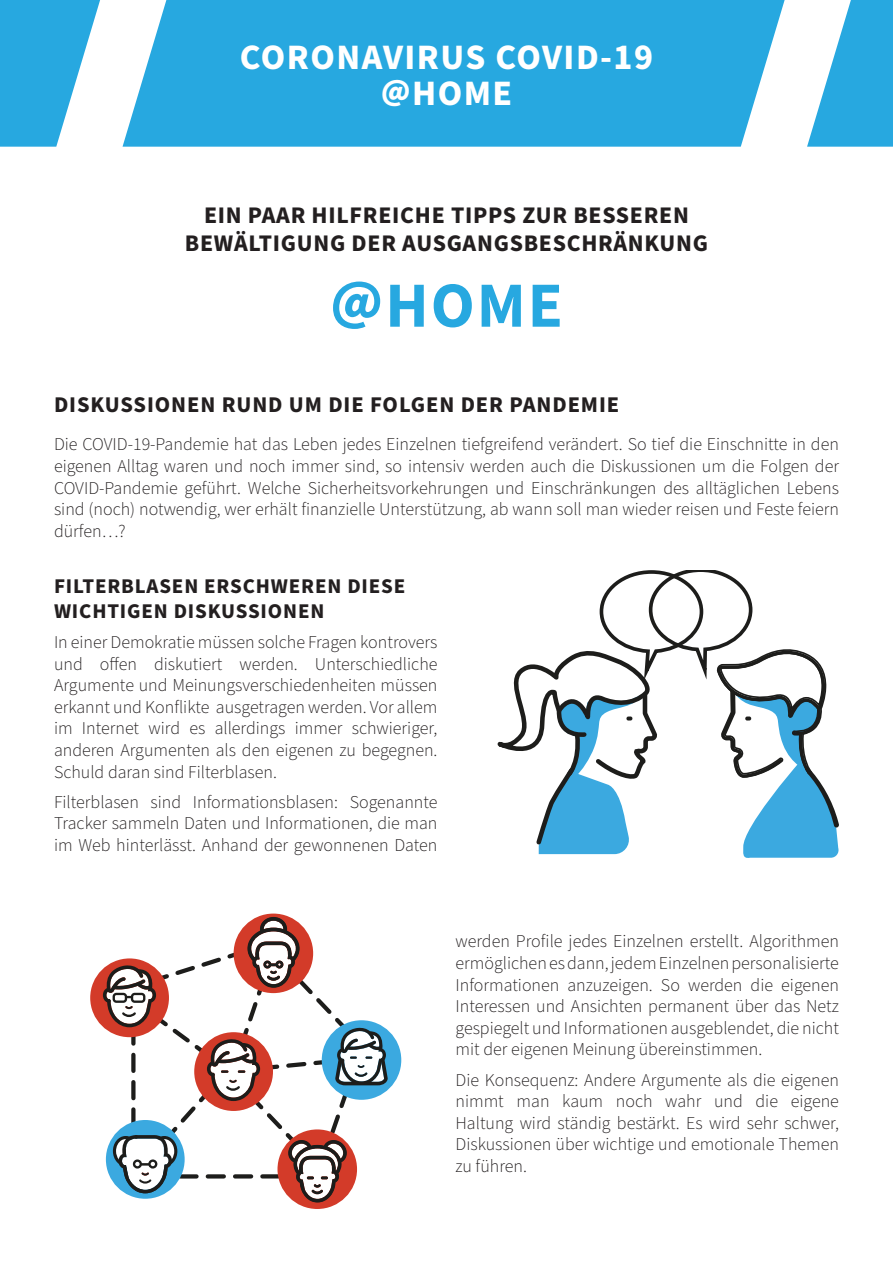
<style>
.page{position:relative;width:893px;height:1263px;background:#fff}
.page>*{position:absolute;margin:0;border:0;box-sizing:border-box;transform-origin:0 0}
.t1{font:64.5px "Source Sans Variable";color:#27a8e0}
.t2{font:700 35.85px "Source Sans Pro";letter-spacing:.04em;color:#fff}
.gd_Titre{font:700 23.85px "Source Sans Pro";letter-spacing:.03em;color:#231f20}
.Titre{font:700 22.5px "Source Sans Pro";letter-spacing:.04em;color:#231f20}
.Sous-Titre{font:700 21px/25.2px "Source Sans Pro";letter-spacing:.04em;color:#231f20}
.Texte{font:300 18px/21.6px "Source Sans Pro";color:#231f20;text-align:justify}
</style>
<div class="page">
<svg style="left:0;top:0;width:100px;height:147px"></svg>
<svg style="left:807px;top:0;width:86px;height:147px"></svg>
<svg style="left:123px;top:0;width:662px;height:147px;background:#35ade2"></svg>
<svg style="left:497px;top:570px;width:342px;height:288px"></svg>
<svg style="left:90px;top:913px;width:311px;height:296px"></svg>
<p class="t2" style="left:240px;top:33px;width:415px">CORONAVIRUS COVID-19</p>
<p class="t2" style="left:381px;top:69px;width:133px">@HOME</p>
<p class="gd_Titre" style="left:204px;top:199px;width:486px">EIN PAAR HILFREICHE TIPPS ZUR BESSEREN</p>
<p class="gd_Titre" style="left:185px;top:226px;width:525px">BEWÄLTIGUNG DER AUSGANGSBESCHRÄNKUNG</p>
<p class="t1" style="left:330px;top:266px;width:232px">@HOME</p>
<p class="Titre" style="left:54px;top:389px;width:567px">DISKUSSIONEN RUND UM DIE FOLGEN DER PANDEMIE</p>
<p class="Texte" style="left:54px;top:434px;width:787px">Die COVID-19-Pandemie hat das Leben jedes Einzelnen tiefgreifend verändert. So tief die Einschnitte in den eigenen Alltag waren und noch immer sind, so intensiv werden auch die Diskussionen um die Folgen der COVID-Pandemie geführt. Welche Sicherheitsvorkehrungen und Einschränkungen des alltäglichen Lebens sind (noch) notwendig, wer erhält finanzielle Unterstützung, ab wann soll man wieder reisen und Feste feiern dürfen…?</p>
<p class="Sous-Titre" style="left:54px;top:574px;width:353px">FILTERBLASEN ERSCHWEREN DIESE<br>WICHTIGEN DISKUSSIONEN</p>
<p class="Texte" style="left:54px;top:632px;width:385px">In einer Demokratie müssen solche Fragen kontrovers und offen diskutiert werden. Unterschiedliche Argumente und Meinungsverschiedenheiten müssen erkannt und Konflikte ausgetragen werden. Vor allem im Internet wird es allerdings immer schwieriger, anderen Argumenten als den eigenen zu begegnen.<br>Schuld daran sind Filterblasen.</p>
<p class="Texte" style="left:54px;top:791px;width:385px">Filterblasen sind Informationsblasen: Sogenannte Tracker sammeln Daten und Informationen, die man im Web hinterlässt. Anhand der gewonnenen Daten</p>
<p class="Texte" style="left:455px;top:931px;width:385px">werden Profile jedes Einzelnen erstellt. Algorithmen ermöglichen es dann, jedem Einzelnen personalisierte Informationen anzuzeigen. So werden die eigenen Interessen und Ansichten permanent über das Netz gespiegelt und Informationen ausgeblendet, die nicht mit der eigenen Meinung übereinstimmen.</p>
<p class="Texte" style="left:455px;top:1069px;width:385px">Die Konsequenz: Andere Argumente als die eigenen nimmt man kaum noch wahr und die eigene Haltung wird ständig bestärkt. Es wird sehr schwer, Diskussionen über wichtige und emotionale Themen zu führen.</p>
</div>
